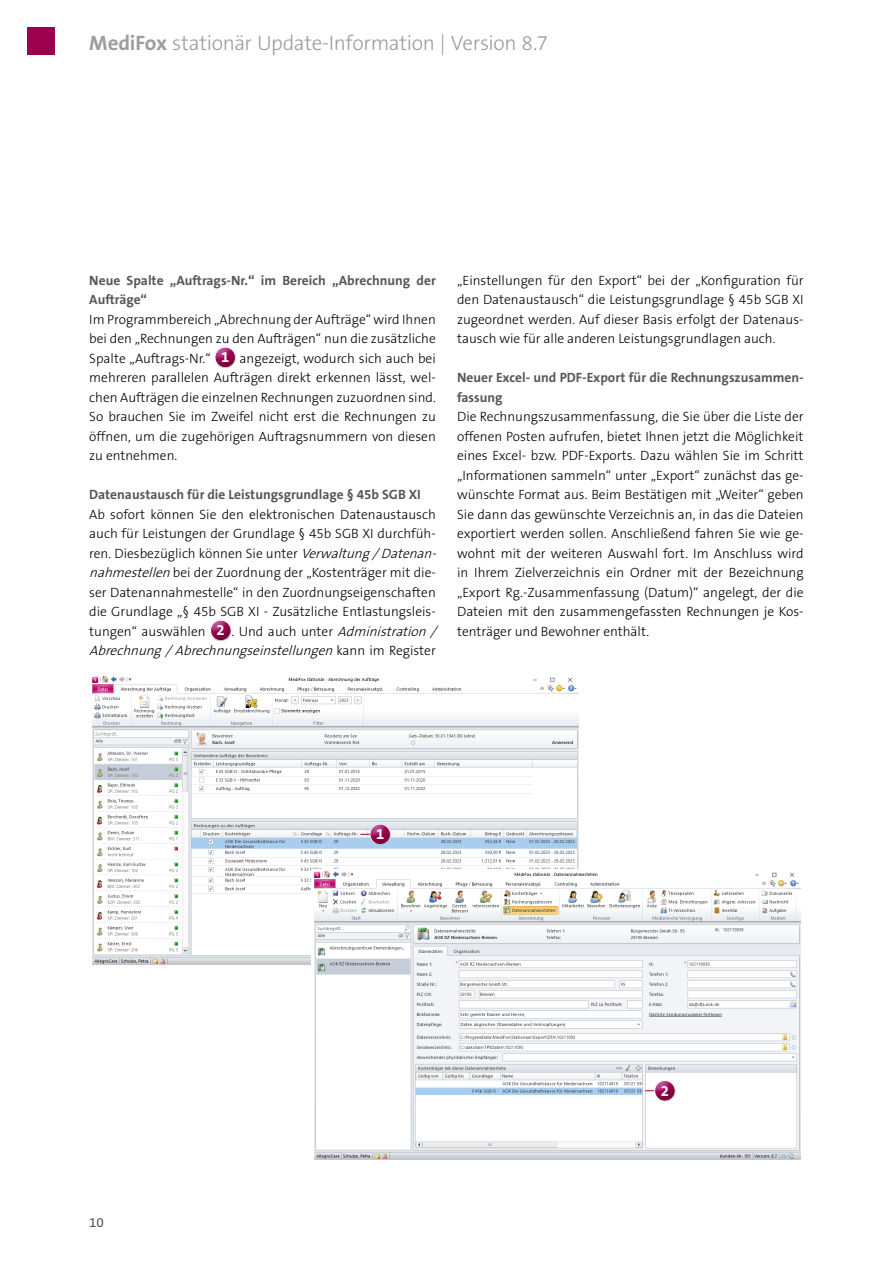
<style>
.page{position:relative;width:893px;height:1263px;background:#fff}
.page>*{position:absolute;margin:0;border:0;box-sizing:border-box;transform-origin:0 0}
.t1{font:300 21px "The Sans B3";letter-spacing:-.015em;color:#9d9d9c}
.t2{font:700 15px "The Sans B7";color:#fff}
.t3{font:300 13.5px/19.5px "The Sans B3";color:#000;text-align:justify}
.t4{font:700 13.5px/19.5px "The Sans B7";color:#575756}
.t5{font:13.5px "The Sans B5 Plain";color:#575756}
.s1{font-family:"The Sans B7";font-weight:700}
.s2{font-family:"The Sans B7";font-weight:700;font-size:15px;color:#fff}
.s3{font-style:italic}
</style>
<div class="page">
<div style="left:28px;top:28px;width:27px;height:27px;background:#9b014c"></div>
<div style="left:208px;top:345px;width:39px;height:25px;background:#000;opacity:.2"></div>
<div style="left:203px;top:618px;width:39px;height:25px;background:#000;opacity:.2"></div>
<img style="left:92px;top:676px;width:487px;height:289px">
<img style="left:311px;top:870px;width:490px;height:290px">
<div style="left:359px;top:814px;width:39px;height:33px;background:#7682a5;opacity:.75"></div>
<div style="left:363px;top:822px;width:38px;height:25px;background:#000;opacity:.2"></div>
<div style="left:643px;top:1071px;width:39px;height:32px;background:#7682a5;opacity:.75"></div>
<div style="left:647px;top:1078px;width:39px;height:26px;background:#000;opacity:.2"></div>
<h1 class="t1" style="left:89px;top:32px;width:460px"><span class="s1">MediFox</span> stationär Update-Information | Version 8.7</h1>
<p class="t4" style="left:89px;top:271px;width:348px">Neue Spalte „Auftrags-Nr.“ im Bereich „Abrechnung der<br>Aufträge“</p>
<p class="t3" style="left:89px;top:310px;width:348px">Im Programmbereich „Abrechnung der Aufträge“ wird Ihnen bei den „Rechnungen zu den Aufträgen“ nun die zusätzliche Spalte „Auftrags-Nr.“ <span class="s2">1</span> angezeigt, wodurch sich auch bei mehreren parallelen Aufträgen direkt erkennen lässt, wel&shy;chen Aufträgen die einzelnen Rechnungen zuzuordnen sind.<br>So brauchen Sie im Zweifel nicht erst die Rechnungen zu öffnen, um die zugehörigen Auftragsnummern von diesen zu entnehmen.</p>
<p class="t4" style="left:89px;top:486px;width:333px">Datenaustausch für die Leistungsgrundlage § 45b SGB XI</p>
<p class="t3" style="left:89px;top:505px;width:352px;text-align:left">Ab sofort können Sie den elektronischen Datenaustausch auch für Leistungen der Grundlage § 45b SGB XI durchfüh&shy;ren. Diesbezüglich können Sie unter <span class="s3">Verwaltung/Datenan&shy;nahmestellen</span> bei der Zuordnung der „Kostenträger mit die&shy;ser Datenannahmestelle“ in den Zuordnungseigenschaften die Grundlage „§ 45b SGB XI - Zusätzliche Entlastungsleis&shy;tungen“ auswählen <span class="s2">2</span> . Und auch unter <span class="s3">Administration / Abrechnung/Abrechnungseinstellungen</span> k a n n i m R e g i s t e r</p>
<p class="t3" style="left:457px;top:271px;width:348px">„Einstellungen für den Export“ bei der „Konfiguration für den Datenaustausch“ die Leistungsgrundlage § 45b SGB XI zugeordnet werden. Auf dieser Basis erfolgt der Datenaus&shy;tausch wie für alle anderen Leistungsgrundlagen auch.</p>
<p class="t4" style="left:457px;top:369px;width:348px">Neuer Excel- und PDF-Export für die Rechnungszusammen&shy;fassung</p>
<p class="t3" style="left:457px;top:408px;width:348px">Die Rechnungszusammenfassung, die Sie über die Liste der offenen Posten aufrufen, bietet Ihnen jetzt die Möglichkeit eines Excel- bzw. PDF-Exports. Dazu wählen Sie im Schritt „Informationen sammeln“ unter „Export“ zunächst das ge&shy;wünschte Format aus. Beim Bestätigen mit „Weiter“ geben Sie dann das gewünschte Verzeichnis an, in das die Dateien exportiert werden sollen. Anschließend fahren Sie wie ge&shy;wohnt mit der weiteren Auswahl fort. Im Anschluss wird in Ihrem Zielverzeichnis ein Ordner mit der Bezeichnung „Export Rg.-Zusammenfassung (Datum)“ angelegt, der die Dateien mit den zusammengefassten Rechnungen je Kos&shy;tenträger und Bewohner enthält.</p>
<p class="t2" style="left:376px;top:826px;width:10px">1</p>
<p class="t5" style="left:89px;top:1215px;width:16px">10</p>
<p class="t2" style="left:661px;top:1083px;width:10px">2</p>
</div>
